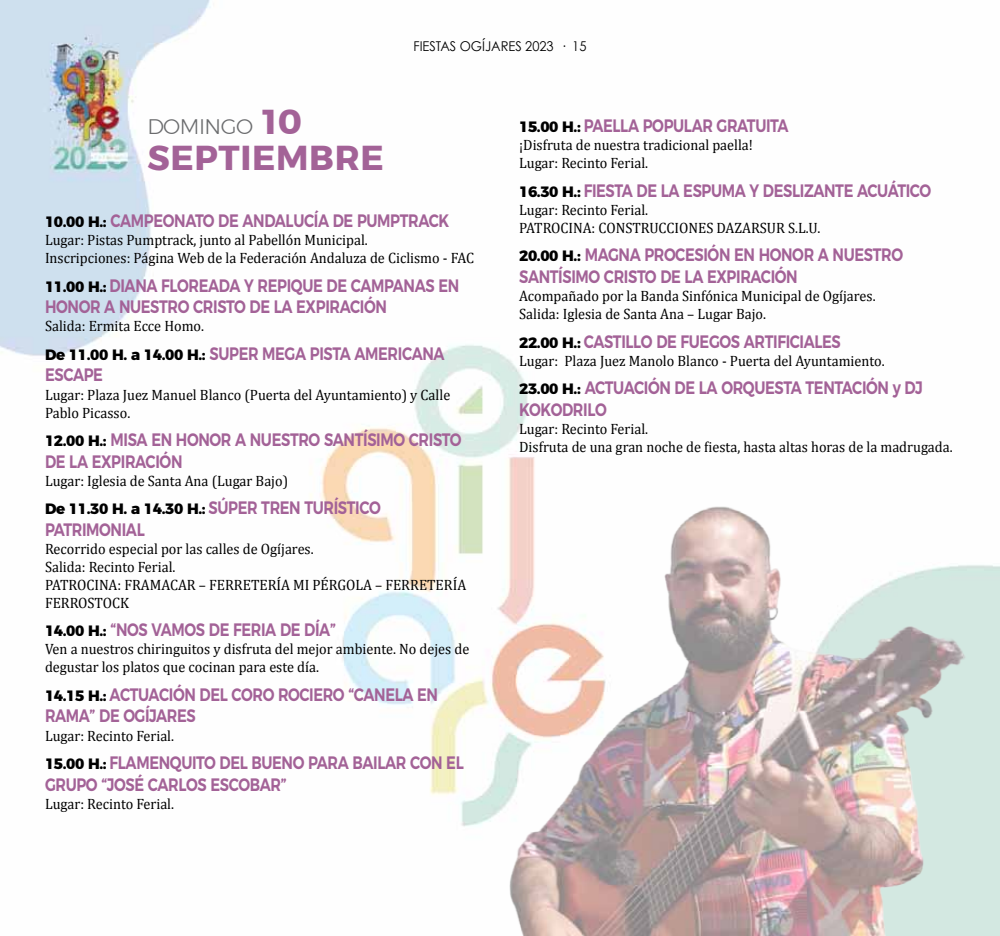
<style>
.page{position:relative;width:1000px;height:936px;background:#fff}
.page>*{position:absolute;margin:0;border:0;box-sizing:border-box;transform-origin:0 0}
.t1{font:700 34.5px "Montserrat";letter-spacing:.02em;color:#a36297}
.t2{font:300 21px "Montserrat";letter-spacing:-.025em;color:#6b6c6e}
.t3{font:600 18px/21.6px "Montserrat";letter-spacing:-.025em;color:#a36297;scale:.81 1}
.t4{font:15px/18px "Cambria";color:#000;scale:.95 1}
.t5{font:800 15px "Montserrat";letter-spacing:-.025em;color:#000}
.t6{font:13.5px "Century Gothic";color:#000;scale:.95 1}
.s1{font-weight:700;font-size:34.5px;color:#a36297}
.s2{font-weight:800;font-size:15px;color:#000}
.s3{font-weight:600;font-size:18px;color:#a36297}
</style>
<div class="page">
<img style="left:0;top:0;width:999px;height:935px">
<img style="left:0;top:614px;width:1px;height:321px">
<img style="left:495px;top:487px;width:492px;height:448px">
<p class="t6" style="left:413px;top:38px;width:183px">FIESTAS OGÍJARES 2023 · 15</p>
<h2 class="t2" style="left:147px;top:111px;width:156px">DOMINGO <span class="s1">10</span></h2>
<h1 class="t1" style="left:147px;top:130px;width:238px">SEPTIEMBRE</h1>
<p class="t3" style="left:45px;top:208px;width:500px"><span class="s2">10.00 H.:</span> CAMPEONATO DE ANDALUCÍA DE PUMPTRACK</p>
<p class="t4" style="left:45px;top:231px;width:453px">Lugar: Pistas Pumptrack, junto al Pabellón Municipal.<br>Inscripciones: Página Web de la Federación Andaluza de Ciclismo - FAC</p>
<p class="t3" style="left:45px;top:273px;width:512px"><span class="s2">11.00 H.:</span> DIANA FLOREADA Y REPIQUE DE CAMPANAS EN<br>HONOR A NUESTRO CRISTO DE LA EXPIRACIÓN</p>
<p class="t4" style="left:45px;top:317px;width:169px">Salida: Ermita Ecce Homo.</p>
<p class="t3" style="left:45px;top:341px;width:494px"><span class="s2">De 11.00 H. a 14.00 H.:</span> SUPER MEGA PISTA AMERICANA<br>ESCAPE</p>
<p class="t4" style="left:45px;top:385px;width:428px">Lugar: Plaza Juez Manuel Blanco (Puerta del Ayuntamiento) y Calle<br>Pablo Picasso.</p>
<p class="t3" style="left:45px;top:427px;width:515px"><span class="s2">12.00 H.:</span> MISA EN HONOR A NUESTRO SANTÍSIMO CRISTO<br>DE LA EXPIRACIÓN</p>
<p class="t4" style="left:45px;top:471px;width:257px">Lugar: Iglesia de Santa Ana (Lugar Bajo)</p>
<p class="t5" style="left:45px;top:496px;width:337px">De 11.30 H. a 14.30 H.: <span class="s3">SÚPER TREN TURÍSTICO</span></p>
<p class="t3" style="left:45px;top:517px;width:125px">PATRIMONIAL</p>
<p class="t4" style="left:45px;top:539px;width:445px">Recorrido especial por las calles de Ogíjares.<br>Salida: Recinto Ferial.<br>PATROCINA: FRAMACAR – FERRETERÍA MI PÉRGOLA – FERRETERÍA FERROSTOCK</p>
<p class="t3" style="left:45px;top:617px;width:360px"><span class="s2">14.00 H.:</span> “NOS VAMOS DE FERIA DE DÍA”</p>
<p class="t4" style="left:45px;top:640px;width:448px">Ven a nuestros chiringuitos y disfruta del mejor ambiente. No dejes de degustar los platos que cocinan para este día.</p>
<p class="t3" style="left:45px;top:682px;width:486px"><span class="s2">14.15 H.:</span> ACTUACIÓN DEL CORO ROCIERO “CANELA EN<br>RAMA” DE OGÍJARES</p>
<p class="t4" style="left:45px;top:726px;width:137px">Lugar: Recinto Ferial.</p>
<p class="t3" style="left:45px;top:750px;width:518px"><span class="s2">15.00 H.:</span> FLAMENQUITO DEL BUENO PARA BAILAR CON EL<br>GRUPO “JOSÉ CARLOS ESCOBAR”</p>
<p class="t4" style="left:45px;top:794px;width:137px">Lugar: Recinto Ferial.</p>
<p class="t3" style="left:519px;top:114px;width:334px"><span class="s2">15.00 H.:</span> PAELLA POPULAR GRATUITA</p>
<p class="t4" style="left:519px;top:136px;width:247px">¡Disfruta de nuestra tradicional paella!<br>Lugar: Recinto Ferial.</p>
<p class="t3" style="left:519px;top:178px;width:510px"><span class="s2">16.30 H.:</span> FIESTA DE LA ESPUMA Y DESLIZANTE ACUÁTICO</p>
<p class="t4" style="left:519px;top:201px;width:318px">Lugar: Recinto Ferial.<br>PATROCINA: CONSTRUCCIONES DAZARSUR S.L.U.</p>
<p class="t3" style="left:519px;top:243px;width:475px"><span class="s2">20.00 H.:</span> MAGNA PROCESIÓN EN HONOR A NUESTRO<br>SANTÍSIMO CRISTO DE LA EXPIRACIÓN</p>
<p class="t4" style="left:519px;top:287px;width:376px">Acompañado por la Banda Sinfónica Municipal de Ogíjares.<br>Salida: Iglesia de Santa Ana – Lugar Bajo.</p>
<p class="t3" style="left:519px;top:329px;width:398px"><span class="s2">22.00 H.:</span> CASTILLO DE FUEGOS ARTIFICIALES</p>
<p class="t4" style="left:519px;top:351px;width:386px">Lugar: Plaza Juez Manolo Blanco - Puerta del Ayuntamiento.</p>
<p class="t3" style="left:519px;top:375px;width:499px"><span class="s2">23.00 H.:</span> ACTUACIÓN DE LA ORQUESTA TENTACIÓN y DJ<br>KOKODRILO</p>
<p class="t4" style="left:519px;top:419px;width:458px">Lugar: Recinto Ferial.<br>Disfruta de una gran noche de fiesta, hasta altas horas de la madrugada.</p>
</div>
